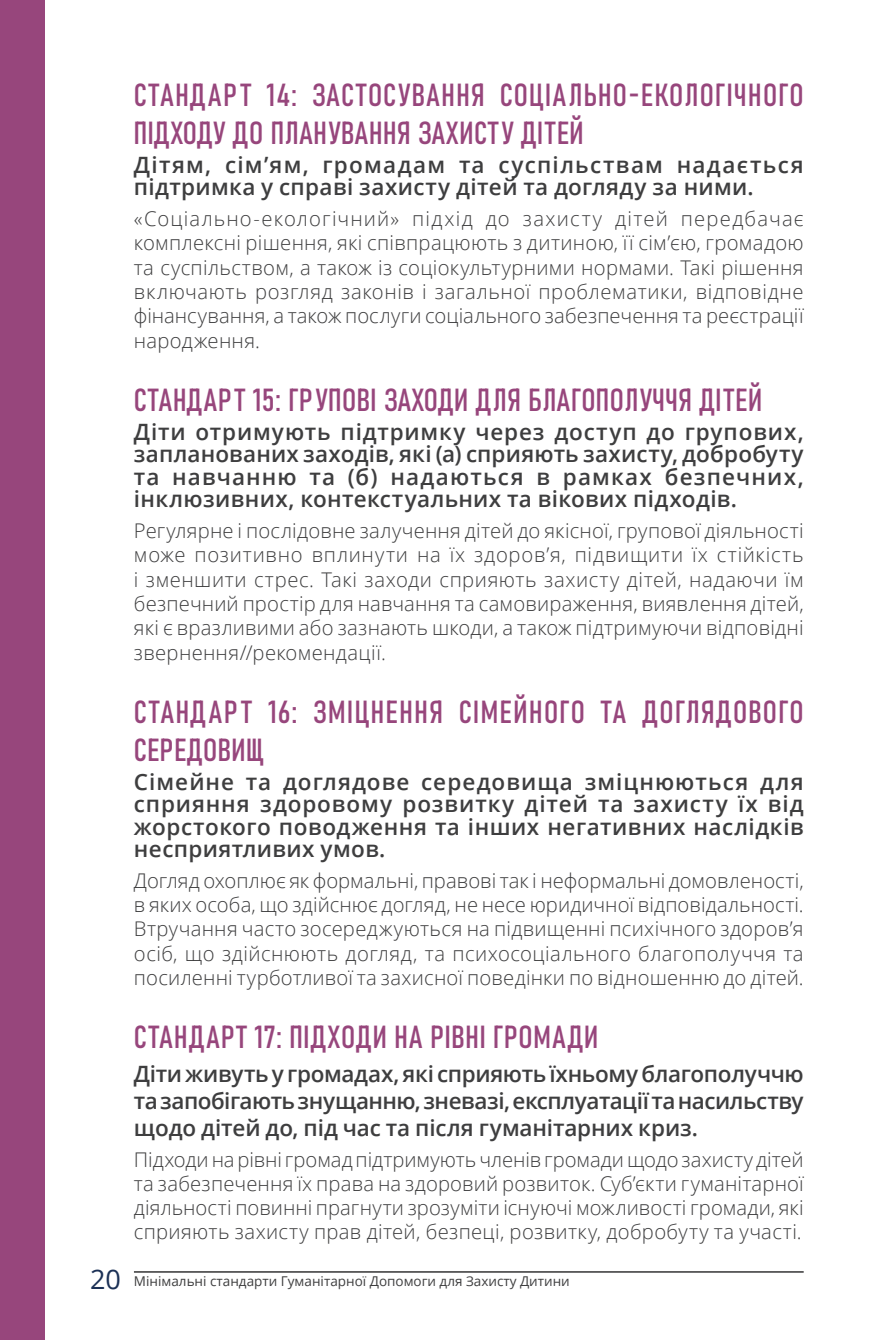
<style>
.page{position:relative;width:893px;height:1340px;background:#fff}
.page>*{position:absolute;margin:0;border:0;box-sizing:border-box;transform-origin:0 0}
.Sous_titre_1{font:31.5px/37.8px "Bahnschrift";letter-spacing:.035em;color:#97467c}
.Sous_titre_2{font:600 22.5px/22.5px "Open Sans";letter-spacing:.02em;color:#3e3e3f;text-align:justify}
.Sous_titre_2-2{font:600 22.5px/22.5px "Open Sans";letter-spacing:.05em;color:#3e3e3f}
.paragraphe_normas{font:300 20.25px/24.3px "Open Sans";letter-spacing:.01em;color:#3e3e3f;text-align:justify}
.t1{font:13.5px "Open Sans";color:#3e3e3f}
.s1{font-size:27px;color:#1c3156}
</style>
<div class="page">
<div style="left:0;top:0;width:45px;height:1339px;background:#97467c"></div>
<hr style="left:134px;top:1271px;width:670px;height:1px;background:#3e3e3f">
<p class="Sous_titre_1" style="left:134px;top:74px;width:671px">СТАНДАРТ 14: ЗАСТОСУВАННЯ СОЦІАЛЬНО-ЕКОЛОГІЧНОГО<br>ПІДХОДУ ДО ПЛАНУВАННЯ ЗАХИСТУ ДІТЕЙ</p>
<p class="Sous_titre_2-2" style="left:134px;top:153px;width:671px">Дітям, сім’ям, громадам та суспільствам надається підтримка у справі захисту дітей та догляду за ними.</p>
<p class="paragraphe_normas" style="left:134px;top:206px;width:671px">«Соціально-екологічний» підхід до захисту дітей передбачає комплексні рішення, які співпрацюють з дитиною, її сім’єю, громадою та суспільством, а також із соціокультурними нормами. Такі рішення включають розгляд законів і загальної проблематики, відповідне фінансування, а також послуги соціального забезпечення та реєстрації народження.</p>
<p class="Sous_titre_1" style="left:134px;top:379px;width:630px">СТАНДАРТ 15: ГРУПОВІ ЗАХОДИ ДЛЯ БЛАГОПОЛУЧЧЯ ДІТЕЙ</p>
<p class="Sous_titre_2" style="left:134px;top:420px;width:671px">Діти отримують підтримку через доступ до групових, запланованих заходів, які (а) сприяють захисту, добробуту та навчанню та (б) надаються в рамках безпечних, інклюзивних, контекстуальних та вікових підходів.</p>
<p class="paragraphe_normas" style="left:134px;top:518px;width:671px">Регулярне і послідовне залучення дітей до якісної, групової діяльності може позитивно вплинути на їх здоров’я, підвищити їх стійкість і зменшити стрес. Такі заходи сприяють захисту дітей, надаючи їм безпечний простір для навчання та самовираження, виявлення дітей, які є вразливими або зазнають шкоди, а також підтримуючи відповідні звернення//рекомендації.</p>
<p class="Sous_titre_1" style="left:134px;top:690px;width:671px">СТАНДАРТ 16: ЗМІЦНЕННЯ СІМЕЙНОГО ТА ДОГЛЯДОВОГО<br>СЕРЕДОВИЩ</p>
<p class="Sous_titre_2" style="left:134px;top:769px;width:671px">Сімейне та доглядове середовища зміцнюються для сприяння здоровому розвитку дітей та захисту їх від жорстокого поводження та інших негативних наслідків несприятливих умов.</p>
<p class="paragraphe_normas" style="left:134px;top:867px;width:671px">Догляд охоплює як формальні, правові так і неформальні домовленості, в яких особа, що здійснює догляд, не несе юридичної відповідальності.<br>Втручання часто зосереджуються на підвищенні психічного здоров’я осіб, що здійснюють догляд, та психосоціального благополуччя та посиленні турботливої та захисної поведінки по відношенню до дітей.</p>
<p class="Sous_titre_1" style="left:134px;top:1016px;width:466px">СТАНДАРТ 17: ПІДХОДИ НА РІВНІ ГРОМАДИ</p>
<p class="Sous_titre_2" style="left:134px;top:1059px;width:671px;line-height:27px">Діти живуть у громадах, які сприяють їхньому благополуччю та запобігають знущанню, зневазі, експлуатації та насильству щодо дітей до, під час та після гуманітарних криз.</p>
<p class="paragraphe_normas" style="left:134px;top:1146px;width:671px">Підходи на рівні громад підтримують членів громади щодо захисту дітей та забезпечення їх права на здоровий розвиток. Суб’єкти гуманітарної діяльності повинні прагнути зрозуміти існуючі можливості громади, які сприяють захисту прав дітей, безпеці, розвитку, добробуту та участі.</p>
<p class="t1" style="left:90px;top:1271px;width:481px"><span class="s1">20</span> Мінімальні стандарти Гуманітарної Допомоги для Захисту Дитини</p>
</div>
